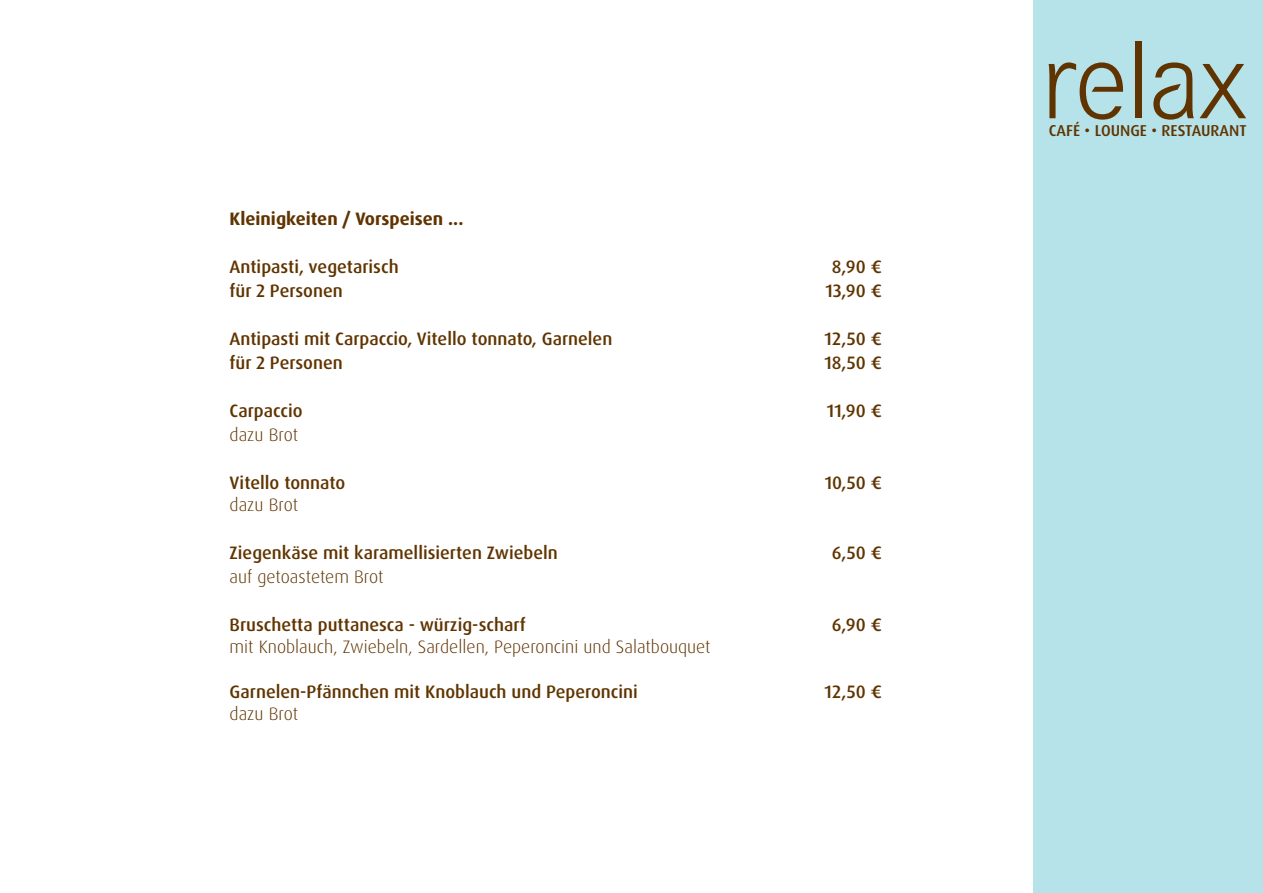
<style>
.page{position:relative;width:1263px;height:893px;background:#fff}
.page>*{position:absolute;margin:0;border:0;box-sizing:border-box;transform-origin:0 0}
.t1{font:500 18px "Dax OT";color:#603400}
.t2{font:300 18px "Dax OT";color:#603400}
.t3{font:700 18px "Dax OT";color:#603400}
.t4{font:500 15.75px "Dax OT";color:#603400}
</style>
<div class="page">
<div style="left:1033px;top:0;width:230px;height:893px;background:#b6e2ea"></div>
<svg style="left:1049px;top:62px;width:74px;height:58px"></svg>
<div style="left:1135px;top:41px;width:6px;height:77px;background:#603400"></div>
<svg style="left:1153px;top:62px;width:93px;height:58px"></svg>
<p class="t3" style="left:230px;top:208px;width:235px">Kleinigkeiten / Vorspeisen ...</p>
<p class="t1" style="left:230px;top:256px;width:171px">Antipasti, vegetarisch</p>
<p class="t1" style="left:832px;top:256px;width:52px">8,90 €</p>
<p class="t1" style="left:230px;top:280px;width:115px">für 2 Personen</p>
<p class="t1" style="left:825px;top:280px;width:58px">13,90 €</p>
<p class="t1" style="left:230px;top:328px;width:384px">Antipasti mit Carpaccio, Vitello tonnato, Garnelen</p>
<p class="t1" style="left:825px;top:328px;width:59px">12,50 €</p>
<p class="t1" style="left:230px;top:352px;width:115px">für 2 Personen</p>
<p class="t1" style="left:824px;top:352px;width:59px">18,50 €</p>
<p class="t1" style="left:230px;top:400px;width:75px">Carpaccio</p>
<p class="t1" style="left:827px;top:400px;width:57px">11,90 €</p>
<p class="t2" style="left:230px;top:424px;width:70px">dazu Brot</p>
<p class="t1" style="left:230px;top:472px;width:117px">Vitello tonnato</p>
<p class="t1" style="left:825px;top:472px;width:59px">10,50 €</p>
<p class="t2" style="left:230px;top:493px;width:70px">dazu Brot</p>
<p class="t1" style="left:230px;top:541px;width:330px">Ziegenkäse mit karamellisierten Zwiebeln</p>
<p class="t1" style="left:832px;top:541px;width:52px">6,50 €</p>
<p class="t2" style="left:230px;top:565px;width:155px">auf getoastetem Brot</p>
<p class="t1" style="left:230px;top:613px;width:298px">Bruschetta puttanesca - würzig-scharf</p>
<p class="t1" style="left:832px;top:613px;width:52px">6,90 €</p>
<p class="t2" style="left:230px;top:635px;width:482px">mit Knoblauch, Zwiebeln, Sardellen, Peperoncini und Salatbouquet</p>
<p class="t1" style="left:230px;top:680px;width:410px">Garnelen-Pfännchen mit Knoblauch und Peperoncini</p>
<p class="t1" style="left:825px;top:680px;width:59px">12,50 €</p>
<p class="t2" style="left:230px;top:702px;width:70px">dazu Brot</p>
<p class="t4" style="left:1049px;top:120px;width:199px">CAFÉ • LOUNGE • RESTAURANT</p>
</div>
